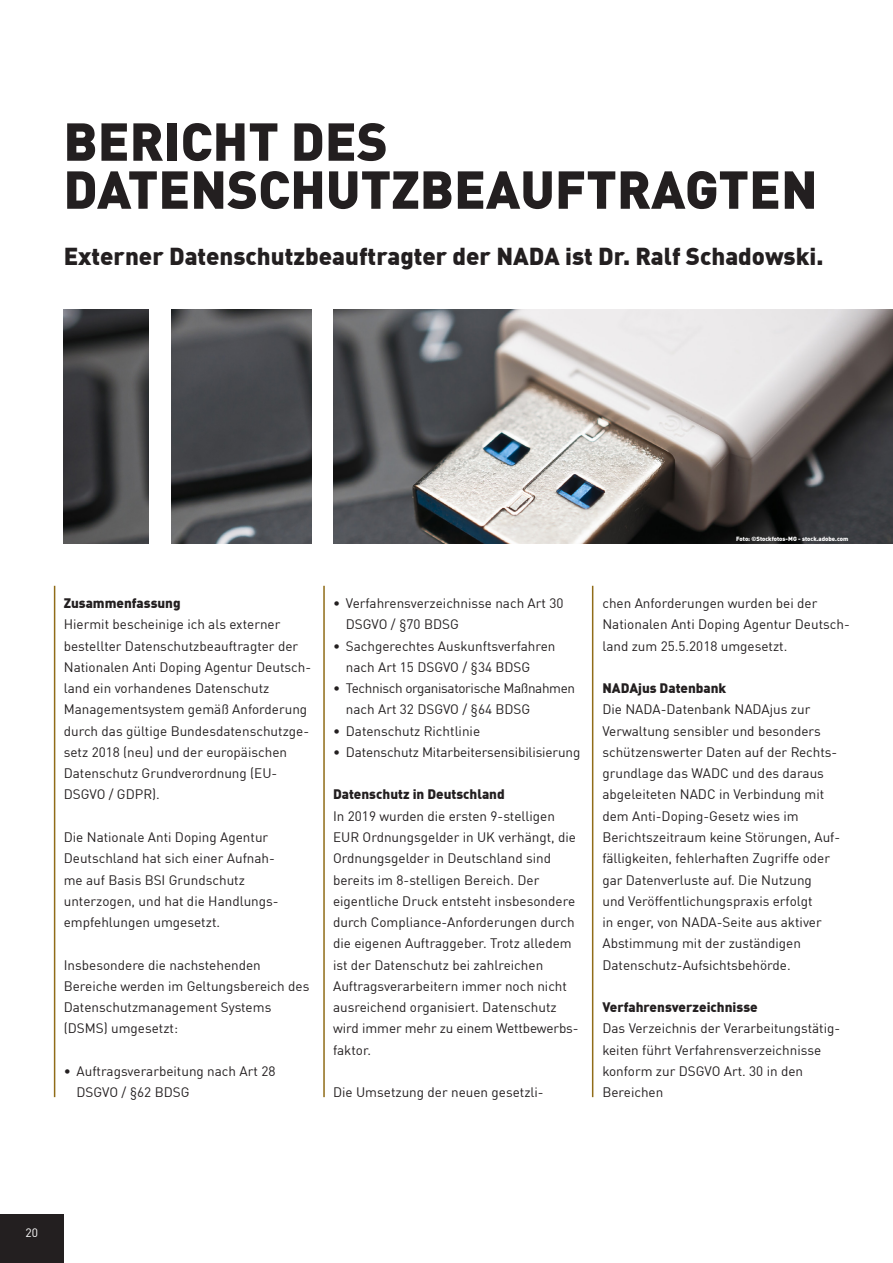
<style>
.page{position:relative;width:893px;height:1263px;background:#fff}
.page>*{position:absolute;margin:0;border:0;box-sizing:border-box;transform-origin:0 0}
.Überschrift{font:900 52.5px "DIN Offc";color:#231f20}
.Subline{font:900 24px "DIN Offc";color:#231f20}
.Fließtext{font:13.5px/21.3px "DIN Offc";color:#231f20}
.Fließtext_Überschrif{font:900 13.5px "DIN Offc";color:#231f20}
.Fließtext-2{font:13.5px/21.3px "DIN Offc";letter-spacing:-.025em;color:#231f20}
.t1{font:12px "DIN Offc";color:#fff}
.Bildunterschrift{font:900 6px "DIN Offc";color:#fff}
</style>
<div class="page">
<div style="left:0;top:1214px;width:64px;height:49px;background:#231f20"></div>
<img style="left:64px;top:310px;width:85px;height:233px">
<img style="left:172px;top:310px;width:140px;height:233px">
<img style="left:333px;top:310px;width:560px;height:233px">
<hr style="left:54px;top:586px;width:1px;height:511px;background:#906c18">
<hr style="left:323px;top:586px;width:2px;height:511px;background:#906c18">
<hr style="left:592px;top:586px;width:1px;height:511px;background:#906c18">
<p class="Überschrift" style="left:63px;top:107px;width:326px">BERICHT DES</p>
<p class="Überschrift" style="left:63px;top:155px;width:756px">DATENSCHUTZBEAUFTRAGTEN</p>
<p class="Subline" style="left:64px;top:240px;width:761px">Externer Datenschutzbeauftragter der NADA ist Dr. Ralf Schadowski.</p>
<p class="Fließtext_Überschrif" style="left:64px;top:594px;width:118px">Zusammenfassung</p>
<p class="Fließtext" style="left:64px;top:614px;width:249px">Hiermit bescheinige ich als externer bestellter Datenschutzbeauftragter der Nationalen Anti Doping Agentur Deutsch&shy;land ein vorhandenes Datenschutz Managementsystem gemäß Anforderung durch das gültige Bundesdatenschutzge&shy;setz 2018 (neu) und der europäischen Datenschutz Grundverordnung (EU-DSGVO / GDPR).</p>
<p class="Fließtext" style="left:64px;top:826px;width:216px">Die Nationale Anti Doping Agentur<br>Deutschland hat sich einer Aufnah&shy;me auf Basis BSI Grundschutz unterzogen, und hat die Handlungs&shy;empfehlungen umgesetzt.</p>
<p class="Fließtext" style="left:64px;top:954px;width:247px">Insbesondere die nachstehenden<br>Bereiche werden im Geltungsbereich des<br>Datenschutzmanagement Systems (DSMS) umgesetzt:</p>
<p class="Fließtext" style="left:77px;top:1060px;width:200px;text-indent:-13px">• Auftragsverarbeitung nach Art 28<br>DSGVO / §62 BDSG</p>
<p class="Fließtext" style="left:346px;top:592px;width:219px;text-indent:-13px">• Verfahrensverzeichnisse nach Art 30<br>DSGVO / §70 BDSG</p>
<p class="Fließtext" style="left:346px;top:635px;width:211px;text-indent:-13px">• Sachgerechtes Auskunftsverfahren nach Art 15 DSGVO / §34 BDSG</p>
<p class="Fließtext-2" style="left:346px;top:677px;width:231px;text-indent:-13px">• Technisch organisatorische Maßnahmen nach Art 32 DSGVO / §64 BDSG</p>
<p class="Fließtext" style="left:333px;top:720px;width:149px">• Datenschutz Richtlinie</p>
<p class="Fließtext" style="left:333px;top:741px;width:249px">• Datenschutz Mitarbeitersensibilisierung</p>
<p class="Fließtext_Überschrif" style="left:333px;top:785px;width:173px">Datenschutz in Deutschland</p>
<p class="Fließtext" style="left:333px;top:805px;width:244px">In 2019 wurden die ersten 9-stelligen EUR Ordnungsgelder in UK verhängt, die Ordnungsgelder in Deutschland sind bereits im 8-stelligen Bereich. Der eigentliche Druck entsteht insbesondere durch Compliance-Anforderungen durch die eigenen Auftraggeber. Trotz alledem ist der Datenschutz bei zahlreichen</p>
<p class="Fließtext" style="left:333px;top:975px;width:235px">Auftragsverarbeitern immer noch nicht ausreichend organisiert. Datenschutz</p>
<p class="Fließtext" style="left:333px;top:1017px;width:247px">wird immer mehr zu einem Wettbewerbs&shy;faktor.</p>
<p class="Fließtext" style="left:333px;top:1081px;width:212px">Die Umsetzung der neuen gesetzli-</p>
<p class="Bildunterschrift" style="left:736px;top:535px;width:114px">Foto: ©Stockfotos-MG - stock.adobe.com</p>
<p class="Fließtext" style="left:602px;top:592px;width:249px">chen Anforderungen wurden bei der<br>Nationalen Anti Doping Agentur Deutsch&shy;land zum 25.5.2018 umgesetzt.</p>
<p class="Fließtext_Überschrif" style="left:602px;top:679px;width:125px">NADAjus Datenbank</p>
<p class="Fließtext" style="left:602px;top:699px;width:239px">Die NADA-Datenbank NADAjus zur Verwaltung sensibler und besonders schützenswerter Daten auf der Rechts&shy;grundlage das WADC und des daraus abgeleiteten NADC in Verbindung mit dem Anti-Doping-Gesetz wies im Berichtszeitraum keine Störungen, Auf&shy;fälligkeiten, fehlerhaften Zugriffe oder gar Datenverluste auf. Die Nutzung<br>und Veröffentlichungspraxis erfolgt<br>in enger, von NADA-Seite aus aktiver Abstimmung mit der zuständigen Datenschutz-Aufsichtsbehörde.</p>
<p class="Fließtext_Überschrif" style="left:602px;top:998px;width:157px">Verfahrensverzeichnisse</p>
<p class="Fließtext" style="left:602px;top:1017px;width:239px">Das Verzeichnis der Verarbeitungstätig&shy;keiten führt Verfahrensverzeichnisse konform zur DSGVO Art. 30 in den<br>Bereichen</p>
<p class="t1" style="left:26px;top:1225px;width:14px">20</p>
</div>
